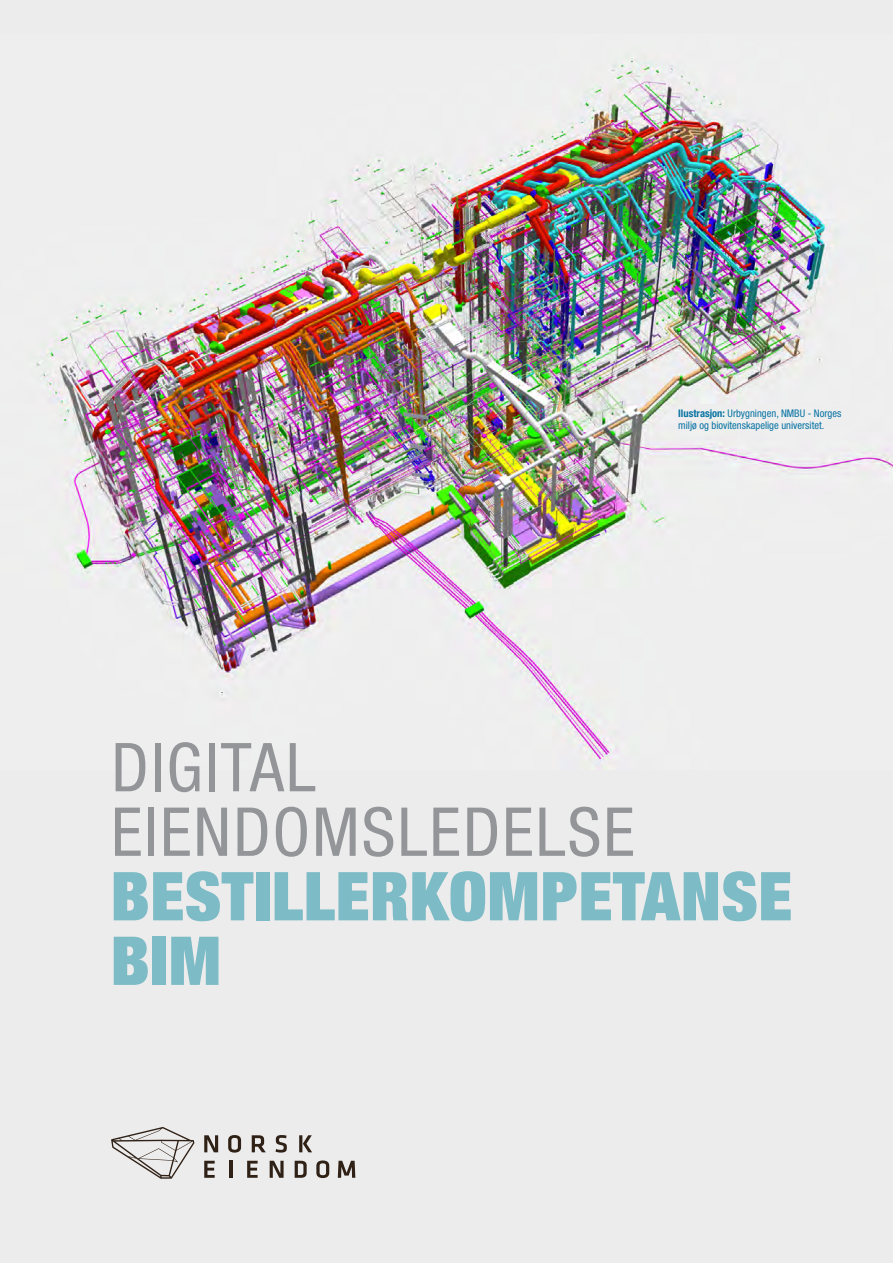
<style>
.page{position:relative;width:893px;height:1263px;background:#edeced}
.page>*{position:absolute;margin:0;border:0;box-sizing:border-box;transform-origin:0 0}
.t1{font:condensed 67.5px/64.5px "Helvetica Neue";letter-spacing:.03em;color:#939598}
.t2{font:900 expanded 67.5px/64.5px "Helvetica Neue";letter-spacing:.01em;color:#7dbcc6}
.t3{font:condensed 10.5px/12.6px "Helvetica Neue";color:#0873a3}
.s1{font-weight:700}
</style>
<div class="page">
<img style="left:35px;top:58px;width:858px;height:704px">
<svg style="left:111px;top:1127px;width:83px;height:52px"></svg>
<svg style="left:204px;top:1135px;width:14px;height:17px"></svg>
<svg style="left:228px;top:1135px;width:13px;height:17px"></svg>
<svg style="left:252px;top:1135px;width:14px;height:17px"></svg>
<svg style="left:276px;top:1135px;width:11px;height:17px"></svg>
<svg style="left:299px;top:1135px;width:13px;height:17px"></svg>
<svg style="left:204px;top:1161px;width:11px;height:17px"></svg>
<hr style="left:229px;top:1161px;width:3px;height:17px;background:#2f2116">
<svg style="left:247px;top:1161px;width:11px;height:17px"></svg>
<svg style="left:270px;top:1161px;width:14px;height:17px"></svg>
<svg style="left:295px;top:1161px;width:12px;height:17px"></svg>
<svg style="left:316px;top:1160px;width:13px;height:18px"></svg>
<svg style="left:338px;top:1161px;width:17px;height:17px"></svg>
<p class="t3" style="left:678px;top:407px;width:165px"><span class="s1">Ilustrasjon:</span> Urbygningen, NMBU - Norges miljø og biovitenskapelige universitet.</p>
<h1 class="t1" style="left:111px;top:735px;width:525px">DIGITAL<br>EIENDOMSLEDELSE</h1>
<h1 class="t2" style="left:111px;top:862px;width:683px">BESTILLERKOMPETANSE<br>BIM</h1>
</div>
